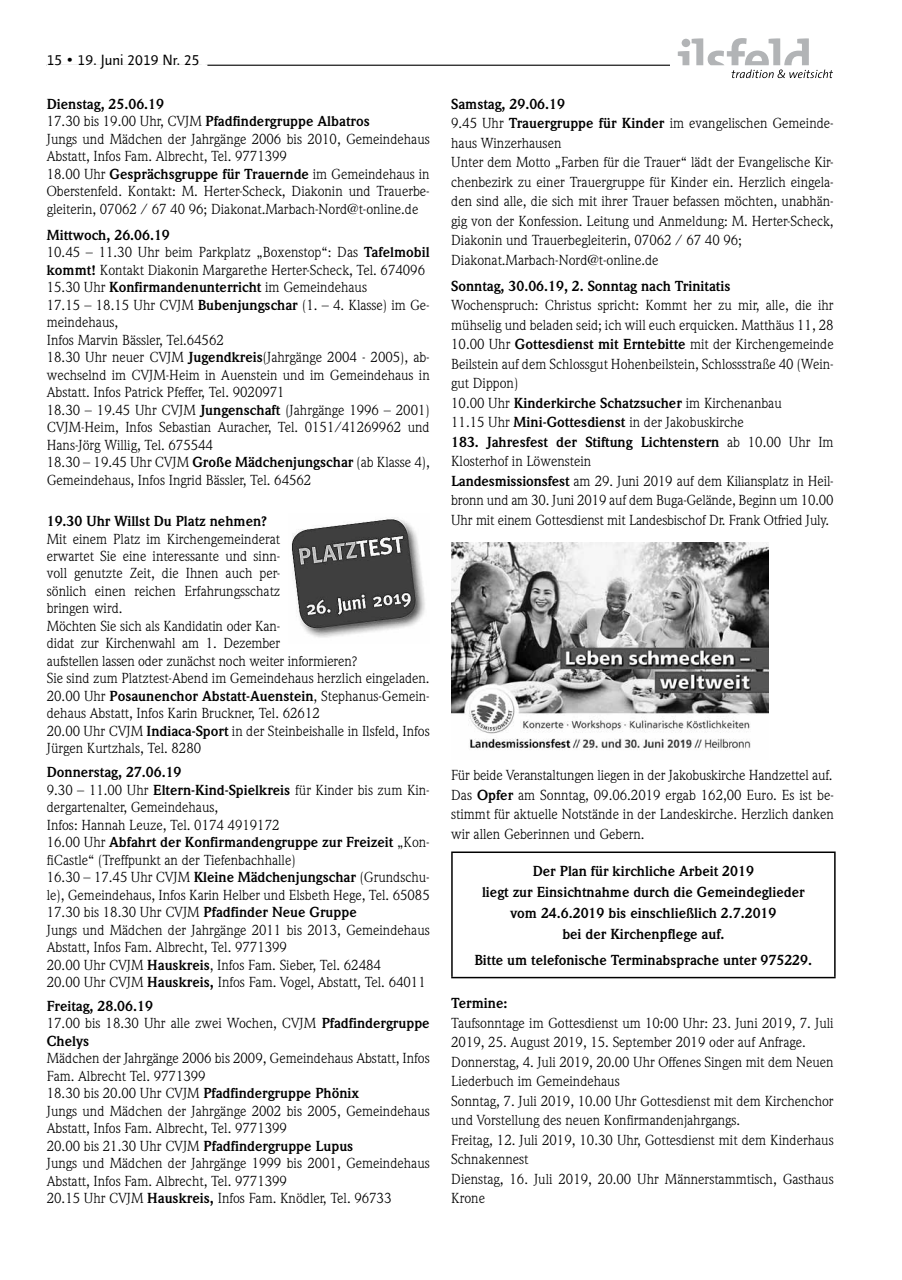
<style>
.page{position:relative;width:902px;height:1280px;background:#fff}
.page>*{position:absolute;margin:0;border:0;box-sizing:border-box;transform-origin:0 0}
.t1{font:15px "Linotype Finnegan";color:#000}
.t2{font:14.25px/17.5px "Weidemann";color:#000}
.t3{font:700 14.25px/21px "Weidemann";color:#000}
.s1{color:#fff}
.s2{font-weight:700}
.s3{font-weight:400}
</style>
<div class="page">
<img style="left:291px;top:517px;width:134px;height:121px">
<img style="left:451px;top:543px;width:317px;height:207px">
<hr style="left:451px;top:851px;width:384px;height:2px;background:#000">
<hr style="left:451px;top:853px;width:1px;height:124px;background:#000">
<hr style="left:834px;top:853px;width:1px;height:124px;background:#000">
<hr style="left:451px;top:977px;width:384px;height:1px;background:#000">
<hr style="left:47px;top:65px;width:623px;height:1px;background:#000">
<div style="left:47px;top:64px;width:160px;height:5px;background:#fff"></div>
<svg style="left:677px;top:38px;width:156px;height:40px"></svg>
<p class="t1" style="left:47px;top:51px;width:162px">15 • 19. Juni 2019 Nr. 25<span class="s1">0</span></p>
<p class="t2" style="left:47px;top:95px;width:384px"><span class="s2">Dienstag, 25.06.19<br></span>17.30 bis 19.00 Uhr, CVJM <span class="s2">Pfadfindergruppe Albatros<br></span>Jungs und Mädchen der Jahrgänge 2006 bis 2010, Gemeindehaus Abstatt, Infos Fam. Albrecht, Tel. 9771399<br>18.00 Uhr <span class="s2">Gesprächsgruppe für Trauernde</span> im Gemeindehaus in Oberstenfeld. Kontakt: M. Herter-Scheck, Diakonin und Trauerbe&shy;gleiterin, 07062 / 67 40 96; Diakonat.Marbach-Nord@t-online.de</p>
<p class="t2" style="left:47px;top:226px;width:384px"><span class="s2">Mittwoch, 26.06.19<br></span>10.45 – 11.30 Uhr beim Parkplatz „Boxenstop“: Das <span class="s2">Tafelmobil kommt!</span> Kontakt Diakonin Margarethe Herter-Scheck, Tel. 674096<br>15.30 Uhr <span class="s2">Konfirmandenunterricht</span> im Gemeindehaus<br>17.15 – 18.15 Uhr CVJM <span class="s2">Bubenjungschar</span> (1. – 4. Klasse) im Ge&shy;meindehaus,<br>Infos Marvin Bässler, Tel.64562<br>18.30 Uhr neuer CVJM <span class="s2">Jugendkreis</span>(Jahrgänge 2004 - 2005), ab&shy;wechselnd im CVJM-Heim in Auenstein und im Gemeindehaus in Abstatt. Infos Patrick Pfeffer, Tel. 9020971<br>18.30 – 19.45 Uhr CVJM <span class="s2">Jungenschaft</span> (Jahrgänge 1996 – 2001)<br>CVJM-Heim, Infos Sebastian Auracher, Tel. 0151/41269962 und Hans-Jörg Willig, Tel. 675544<br>18.30 – 19.45 Uhr CVJM <span class="s2">Große Mädchenjungschar</span> (ab Klasse 4), Gemeindehaus, Infos Ingrid Bässler, Tel. 64562</p>
<p class="t3" style="left:47px;top:511px;width:222px">19.30 Uhr Willst Du Platz nehmen?</p>
<p class="t2" style="left:47px;top:530px;width:384px">Mit einem Platz im Kirchengemeinderat<br>erwartet Sie eine interessante und sinn-<br>voll genutzte Zeit, die Ihnen auch per-<br>sönlich einen reichen Erfahrungsschatz<br>bringen wird.<br>Möchten Sie sich als Kandidatin oder Kan-<br>didat zur Kirchenwahl am 1. Dezember<br>aufstellen lassen oder zunächst noch weiter informieren?<br>Sie sind zum Platztest-Abend im Gemeindehaus herzlich eingeladen.<br>20.00 Uhr <span class="s2">Posaunenchor Abstatt-Auenstein</span>, Stephanus-Gemein&shy;dehaus Abstatt, Infos Karin Bruckner, Tel. 62612<br>20.00 Uhr CVJM <span class="s2">Indiaca-Sport</span> in der Steinbeishalle in Ilsfeld, Infos Jürgen Kurtzhals, Tel. 8280</p>
<p class="t2" style="left:47px;top:763px;width:384px"><span class="s2">Donnerstag, 27.06.19<br></span>9.30 – 11.00 Uhr <span class="s2">Eltern-Kind-Spielkreis</span> für Kinder bis zum Kin&shy;dergartenalter, Gemeindehaus,<br>Infos: Hannah Leuze, Tel. 0174 4919172<br>16.00 Uhr <span class="s2">Abfahrt der Konfirmandengruppe zur Freizeit</span> „Kon&shy;fiCastle“ (Treffpunkt an der Tiefenbachhalle)<br>16.30 – 17.45 Uhr CVJM <span class="s2">Kleine Mädchenjungschar</span> (Grundschu&shy;le), Gemeindehaus, Infos Karin Helber und Elsbeth Hege, Tel. 65085<br>17.30 bis 18.30 Uhr CVJM <span class="s2">Pfadfinder Neue Gruppe<br></span>Jungs und Mädchen der Jahrgänge 2011 bis 2013, Gemeindehaus Abstatt, Infos Fam. Albrecht, Tel. 9771399<br>20.00 Uhr CVJM <span class="s2">Hauskreis</span>, Infos Fam. Sieber, Tel. 62484<br>20.00 Uhr CVJM <span class="s2">Hauskreis,</span> Infos Fam. Vogel, Abstatt, Tel. 64011</p>
<p class="t3" style="left:47px;top:997px;width:384px;line-height:17.5px">Freitag, 28.06.19<br><span class="s3">17.00 bis 18.30 Uhr alle zwei Wochen, CVJM</span> Pfadfindergruppe<br>Chelys</p>
<p class="t2" style="left:47px;top:1049px;width:384px">Mädchen der Jahrgänge 2006 bis 2009, Gemeindehaus Abstatt, Infos Fam. Albrecht Tel. 9771399<br>18.30 bis 20.00 Uhr CVJM <span class="s2">Pfadfindergruppe Phönix<br></span>Jungs und Mädchen der Jahrgänge 2002 bis 2005, Gemeindehaus Abstatt, Infos Fam. Albrecht, Tel. 9771399<br>20.00 bis 21.30 Uhr CVJM <span class="s2">Pfadfindergruppe Lupus<br></span>Jungs und Mädchen der Jahrgänge 1999 bis 2001, Gemeindehaus Abstatt, Infos Fam. Albrecht, Tel. 9771399<br>20.15 Uhr CVJM <span class="s2">Hauskreis,</span> Infos Fam. Knödler, Tel. 96733</p>
<p class="t2" style="left:451px;top:94px;width:384px;line-height:19.5px"><span class="s2">Samstag, 29.06.19<br></span>9.45 Uhr <span class="s2">Trauergruppe für Kinder</span> im evangelischen Gemeinde&shy;haus Winzerhausen<br>Unter dem Motto „Farben für die Trauer“ lädt der Evangelische Kir&shy;chenbezirk zu einer Trauergruppe für Kinder ein. Herzlich eingela&shy;den sind alle, die sich mit ihrer Trauer befassen möchten, unabhän&shy;gig von der Konfession. Leitung und Anmeldung: M. Herter-Scheck, Diakonin und Trauerbegleiterin, 07062 / 67 40 96; Diakonat.Marbach-Nord@t-online.de</p>
<p class="t3" style="left:451px;top:275px;width:281px">Sonntag, 30.06.19, 2. Sonntag nach Trinitatis</p>
<p class="t2" style="left:451px;top:295px;width:384px;line-height:19.5px">Wochenspruch: Christus spricht: Kommt her zu mir, alle, die ihr mühselig und beladen seid; ich will euch erquicken. Matthäus 11, 28<br>10.00 Uhr <span class="s2">Gottesdienst mit Erntebitte</span> mit der Kirchengemeinde Beilstein auf dem Schlossgut Hohenbeilstein, Schlossstraße 40 (Wein&shy;gut Dippon)<br>10.00 Uhr <span class="s2">Kinderkirche Schatzsucher</span> im Kirchenanbau<br>11.15 Uhr <span class="s2">Mini-Gottesdienst</span> in der Jakobuskirche<br><span class="s2">183. Jahresfest der Stiftung Lichtenstern</span> ab 10.00 Uhr Im Klosterhof in Löwenstein<br><span class="s2">Landesmissionsfest</span> am 29. Juni 2019 auf dem Kiliansplatz in Heil&shy;bronn und am 30. Juni 2019 auf dem Buga-Gelände, Beginn um 10.00<br>Uhr mit einem Gottesdienst mit Landesbischof Dr. Frank Otfried July.</p>
<p class="t2" style="left:451px;top:765px;width:384px;line-height:19.5px;text-align:justify">Für beide Veranstaltungen liegen in der Jakobuskirche Handzettel auf.<br>Das <span class="s2">Opfer</span> am Sonntag, 09.06.2019 ergab 162,00 Euro. Es ist be&shy;stimmt für aktuelle Notstände in der Landeskirche. Herzlich danken wir allen Geberinnen und Gebern.</p>
<p class="t3" style="left:482px;top:861px;width:324px;text-align:center">Der Plan für kirchliche Arbeit 2019<br>liegt zur Einsichtnahme durch die Gemeindeglieder vom 24.6.2019 bis einschließlich 2.7.2019<br>bei der Kirchenpflege auf.</p>
<p class="t3" style="left:474px;top:950px;width:339px">Bitte um telefonische Terminabsprache unter 975229.</p>
<p class="t3" style="left:451px;top:993px;width:58px">Termine:</p>
<p class="t2" style="left:451px;top:1013px;width:384px;line-height:19.5px">Taufsonntage im Gottesdienst um 10:00 Uhr: 23. Juni 2019, 7. Juli 2019, 25. August 2019, 15. September 2019 oder auf Anfrage.<br>Donnerstag, 4. Juli 2019, 20.00 Uhr Offenes Singen mit dem Neuen Liederbuch im Gemeindehaus<br>Sonntag, 7. Juli 2019, 10.00 Uhr Gottesdienst mit dem Kirchenchor und Vorstellung des neuen Konfirmandenjahrgangs.<br>Freitag, 12. Juli 2019, 10.30 Uhr, Gottesdienst mit dem Kinderhaus Schnakennest<br>Dienstag, 16. Juli 2019, 20.00 Uhr Männerstammtisch, Gasthaus Krone</p>
</div>
